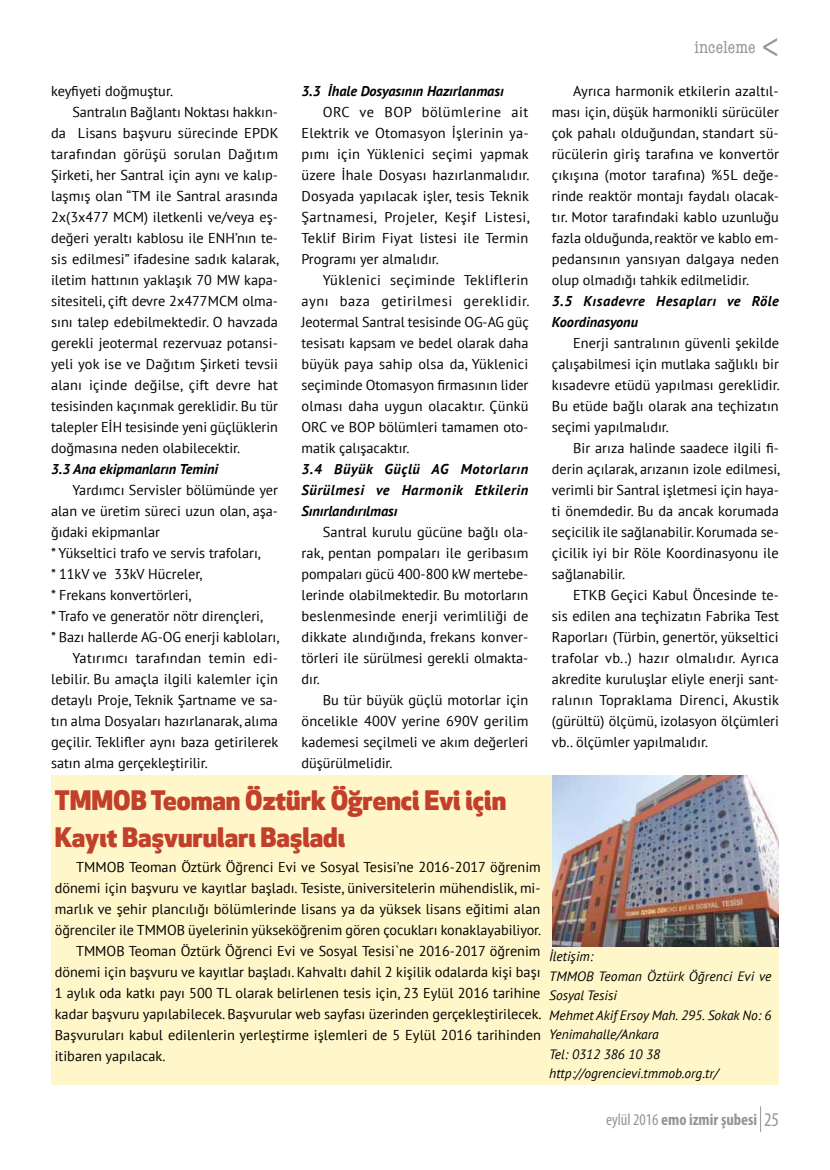
<style>
.page{position:relative;width:830px;height:1170px;background:#fff}
.page>*{position:absolute;margin:0;border:0;box-sizing:border-box;transform-origin:0 0}
.t1{font:800 26.25px/36px "Apex New";color:#c23f2a}
.t2{font:condensed 18px "American Typewriter";letter-spacing:.01em;color:#939598}
.t3{font:700 condensed 16.5px "Myriad Pro";color:#939598}
.t4{font:14.25px/21px "PT Sans";color:#000;text-align:justify}
.t5{font:italic 700 14.25px/21px "PT Sans";color:#000;text-align:justify}
.t6{font:italic 700 14.25px/21px "PT Sans";letter-spacing:.035em;color:#000}
.t7{font:14.25px "PT Sans";letter-spacing:.02em;color:#000}
.t8{font:italic 13.5px/19.5px "PT Sans";color:#000}
.s1{font-weight:400}
.s2{font-weight:400;font-size:19.5px}
</style>
<div class="page">
<div style="left:51px;top:775px;width:727px;height:309px;background:#fff7ca"></div>
<img style="left:552px;top:775px;width:226px;height:171px">
<p class="t2" style="left:694px;top:33px;width:63px">inceleme</p>
<p class="t4" style="left:51px;top:80px;width:123px">keyfiyeti doğmuştur.</p>
<p class="t4" style="left:72px;top:101px;width:207px">Santralın Bağlantı Noktası hakkın-</p>
<p class="t4" style="left:51px;top:122px;width:229px">da Lisans başvuru sürecinde EPDK</p>
<p class="t4" style="left:51px;top:143px;width:228px">tarafından görüşü sorulan Dağıtım</p>
<p class="t4" style="left:51px;top:164px;width:228px">Şirketi, her Santral için aynı ve kalıp-</p>
<p class="t4" style="left:51px;top:185px;width:228px">laşmış olan “TM ile Santral arasında</p>
<p class="t4" style="left:51px;top:206px;width:228px">2x(3x477 MCM) iletkenli ve/veya eş-</p>
<p class="t4" style="left:51px;top:227px;width:228px">değeri yeraltı kablosu ile ENH’nın te-</p>
<p class="t4" style="left:51px;top:248px;width:229px">sis edilmesi” ifadesine sadık kalarak,</p>
<p class="t4" style="left:51px;top:269px;width:228px">iletim hattının yaklaşık 70 MW kapa-</p>
<p class="t4" style="left:51px;top:290px;width:228px">sitesiteli, çift devre 2x477MCM olma-</p>
<p class="t4" style="left:51px;top:311px;width:228px">sını talep edebilmektedir. O havzada</p>
<p class="t4" style="left:51px;top:332px;width:228px">gerekli jeotermal rezervuaz potansi-</p>
<p class="t4" style="left:51px;top:353px;width:228px">yeli yok ise ve Dağıtım Şirketi tevsii</p>
<p class="t4" style="left:51px;top:374px;width:228px">alanı içinde değilse, çift devre hat</p>
<p class="t4" style="left:51px;top:395px;width:228px">tesisinden kaçınmak gereklidir. Bu tür</p>
<p class="t4" style="left:51px;top:416px;width:228px">talepler EİH tesisinde yeni güçlüklerin</p>
<p class="t4" style="left:51px;top:437px;width:191px">doğmasına neden olabilecektir.</p>
<p class="t5" style="left:51px;top:458px;width:168px">3.3 Ana ekipmanların Temini</p>
<p class="t4" style="left:72px;top:479px;width:207px">Yardımcı Servisler bölümünde yer</p>
<p class="t4" style="left:51px;top:500px;width:228px">alan ve üretim süreci uzun olan, aşa-</p>
<p class="t4" style="left:51px;top:521px;width:110px">ğıdaki ekipmanlar</p>
<p class="t4" style="left:51px;top:542px;width:211px">* Yükseltici trafo ve servis trafoları,</p>
<p class="t4" style="left:51px;top:563px;width:152px">* 11kV ve 33kV Hücreler,</p>
<p class="t4" style="left:51px;top:584px;width:142px">* Frekans konvertörleri,</p>
<p class="t4" style="left:51px;top:605px;width:213px">* Trafo ve generatör nötr dirençleri,</p>
<p class="t4" style="left:51px;top:626px;width:229px">* Bazı hallerde AG-OG enerji kabloları,</p>
<p class="t7" style="left:72px;top:649px;width:207px">Yatırımcı tarafından temin edi-</p>
<p class="t4" style="left:51px;top:668px;width:228px">lebilir. Bu amaçla ilgili kalemler için</p>
<p class="t4" style="left:51px;top:689px;width:228px">detaylı Proje, Teknik Şartname ve sa-</p>
<p class="t4" style="left:51px;top:710px;width:228px">tın alma Dosyaları hazırlanarak, alıma</p>
<p class="t4" style="left:51px;top:731px;width:228px">geçilir. Teklifler aynı baza getirilerek</p>
<p class="t4" style="left:51px;top:752px;width:158px">satın alma gerçekleştirilir.</p>
<p class="t5" style="left:301px;top:80px;width:204px">3.3 İhale Dosyasının Hazırlanması</p>
<p class="t4" style="left:301px;top:101px;width:229px;text-indent:21px">ORC ve BOP bölümlerine ait Elektrik ve Otomasyon İşlerinin ya&shy;pımı için Yüklenici seçimi yapmak üzere İhale Dosyası hazırlanmalıdır.<br>Dosyada yapılacak işler, tesis Teknik Şartnamesi, Projeler, Keşif Listesi, Teklif Birim Fiyat listesi ile Termin Programı yer almalıdır.</p>
<p class="t4" style="left:301px;top:269px;width:229px;text-indent:21px">Yüklenici seçiminde Tekliflerin aynı baza getirilmesi gereklidir.<br>Jeotermal Santral tesisinde OG-AG güç tesisatı kapsam ve bedel olarak daha büyük paya sahip olsa da, Yüklenici seçiminde Otomasyon firmasının lider olması daha uygun olacaktır. Çünkü ORC ve BOP bölümleri tamamen oto&shy;matik çalışacaktır.</p>
<p class="t5" style="left:301px;top:458px;width:228px">3.4 Büyük Güçlü AG Motorların Sürülmesi ve Harmonik Etkilerin Sınırlandırılması</p>
<p class="t4" style="left:301px;top:521px;width:228px;text-indent:21px">Santral kurulu gücüne bağlı ola&shy;rak, pentan pompaları ile geribasım pompaları gücü 400-800 kW mertebe&shy;lerinde olabilmektedir. Bu motorların beslenmesinde enerji verimliliği de dikkate alındığında, frekans konver&shy;törleri ile sürülmesi gerekli olmakta&shy;dır.</p>
<p class="t4" style="left:301px;top:689px;width:228px;text-indent:21px">Bu tür büyük güçlü motorlar için öncelikle 400V yerine 690V gerilim kademesi seçilmeli ve akım değerleri düşürülmelidir.</p>
<h1 class="t1" style="left:55px;top:782px;width:452px">TMMOB Teoman Öztürk Öğrenci Evi için<br>Kayıt Başvuruları Başladı</h1>
<p class="t4" style="left:76px;top:855px;width:466px">TMMOB Teoman Öztürk Öğrenci Evi ve Sosyal Tesisi’ne 2016-2017 öğrenim</p>
<p class="t4" style="left:55px;top:876px;width:487px">dönemi için başvuru ve kayıtlar başladı. Tesiste, üniversitelerin mühendislik, mi-</p>
<p class="t4" style="left:55px;top:897px;width:487px">marlık ve şehir plancılığı bölümlerinde lisans ya da yüksek lisans eğitimi alan</p>
<p class="t4" style="left:55px;top:918px;width:487px">öğrenciler ile TMMOB üyelerinin yükseköğrenim gören çocukları konaklayabiliyor.</p>
<p class="t4" style="left:76px;top:939px;width:465px">TMMOB Teoman Öztürk Öğrenci Evi ve Sosyal Tesisi`ne 2016-2017 öğrenim</p>
<p class="t4" style="left:55px;top:960px;width:487px">dönemi için başvuru ve kayıtlar başladı. Kahvaltı dahil 2 kişilik odalarda kişi başı</p>
<p class="t4" style="left:55px;top:981px;width:487px">1 aylık oda katkı payı 500 TL olarak belirlenen tesis için, 23 Eylül 2016 tarihine</p>
<p class="t4" style="left:55px;top:1002px;width:488px">kadar başvuru yapılabilecek. Başvurular web sayfası üzerinden gerçekleştirilecek.</p>
<p class="t4" style="left:55px;top:1023px;width:487px">Başvuruları kabul edilenlerin yerleştirme işlemleri de 5 Eylül 2016 tarihinden</p>
<p class="t4" style="left:55px;top:1044px;width:112px">itibaren yapılacak.</p>
<p class="t4" style="left:551px;top:80px;width:228px;text-indent:21px">Ayrıca harmonik etkilerin azaltıl&shy;ması için, düşük harmonikli sürücüler çok pahalı olduğundan, standart sü&shy;rücülerin giriş tarafına ve konvertör çıkışına (motor tarafına) %5L değe&shy;rinde reaktör montajı faydalı olacak&shy;tır. Motor tarafındaki kablo uzunluğu fazla olduğunda, reaktör ve kablo em&shy;pedansının yansıyan dalgaya neden olup olmadığı tahkik edilmelidir.</p>
<p class="t6" style="left:551px;top:290px;width:228px">3.5 Kısadevre Hesapları ve Röle<br>Koordinasyonu</p>
<p class="t4" style="left:551px;top:332px;width:229px;text-indent:21px">Enerji santralının güvenli şekilde çalışabilmesi için mutlaka sağlıklı bir kısadevre etüdü yapılması gereklidir.<br>Bu etüde bağlı olarak ana teçhizatın seçimi yapılmalıdır.</p>
<p class="t4" style="left:551px;top:437px;width:229px;text-indent:21px">Bir arıza halinde saadece ilgili fi&shy;derin açılarak, arızanın izole edilmesi, verimli bir Santral işletmesi için haya&shy;ti önemdedir. Bu da ancak korumada seçicilik ile sağlanabilir. Korumada se&shy;çicilik iyi bir Röle Koordinasyonu ile sağlanabilir.</p>
<p class="t4" style="left:551px;top:584px;width:229px;text-indent:21px">ETKB Geçici Kabul Öncesinde te&shy;sis edilen ana teçhizatın Fabrika Test Raporları (Türbin, genertör, yükseltici trafolar vb..) hazır olmalıdır. Ayrıca akredite kuruluşlar eliyle enerji sant&shy;ralının Topraklama Direnci, Akustik (gürültü) ölçümü, izolasyon ölçümleri vb.. ölçümler yapılmalıdır.</p>
<p class="t8" style="left:549px;top:946px;width:224px">İletişim:<br>TMMOB Teoman Öztürk Öğrenci Evi ve<br>Sosyal Tesisi<br>Mehmet Akif Ersoy Mah. 295. Sokak No: 6<br>Yenimahalle/Ankara<br>Tel: 0312 386 10 38 http://ogrencievi.tmmob.org.tr/</p>
<p class="t3" style="left:605px;top:1109px;width:174px"><span class="s1">eylül 2016</span> emo izmir şubesi <span class="s2">25</span></p>
</div>
